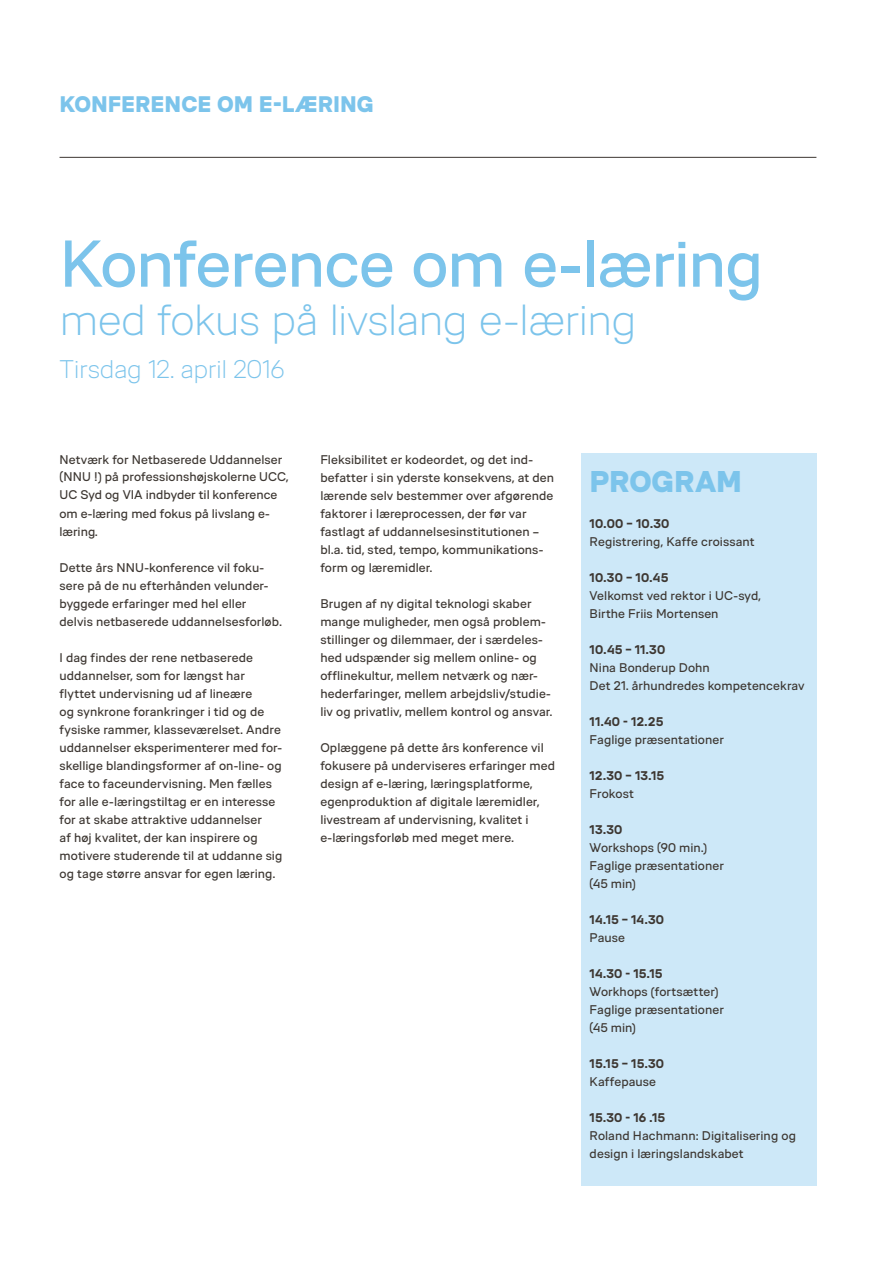
<style>
.page{position:relative;width:893px;height:1263px;background:#fff}
.page>*{position:absolute;margin:0;border:0;box-sizing:border-box;transform-origin:0 0}
.t1{font:66px "VIA Type";letter-spacing:-.02em;color:#7cc4eb}
.t2{font:300 43.5px "VIA Type";letter-spacing:-.02em;color:#7cc4eb}
.t3{font:900 30px "VIA Type";letter-spacing:-.005em;color:#7cc4eb}
.t4{font:300 25.5px "VIA Type";letter-spacing:-.01em;color:#7cc4eb}
.t5{font:900 22.5px "VIA Type";color:#7cc4eb}
.t6{font:12.6px/18px "VIA Type";letter-spacing:.005em;color:#3d3732}
.t7{font:700 12.6px "VIA Type";letter-spacing:.015em;color:#3d3732}
</style>
<div class="page">
<hr style="left:60px;top:157px;width:756px;height:1px;background:#3d3732">
<div style="left:581px;top:453px;width:235px;height:733px;background:#cde8f8"></div>
<h3 class="t5" style="left:60px;top:90px;width:316px">KONFERENCE OM E-LÆRING</h3>
<h1 class="t1" style="left:60px;top:228px;width:705px">Konference om e-læring</h1>
<h2 class="t2" style="left:60px;top:296px;width:579px">med fokus på livslang e-læring</h2>
<h3 class="t4" style="left:60px;top:356px;width:227px">Tirsdag 12. april 2016</h3>
<p class="t6" style="left:60px;top:450px;width:230px">Netværk for Netbaserede Uddannelser (NNU !) på professionshøjskolerne UCC,<br>UC Syd og VIA indbyder til konference om e-læring med fokus på livslang e&shy;læring.</p>
<p class="t6" style="left:60px;top:558px;width:224px">Dette års NNU-konference vil foku&shy;sere på de nu efterhånden velunder&shy;byggede erfaringer med hel eller delvis netbaserede uddannelsesforløb.</p>
<p class="t6" style="left:60px;top:648px;width:224px">I dag findes der rene netbaserede uddannelser, som for længst har flyttet undervisning ud af lineære<br>og synkrone forankringer i tid og de fysiske rammer, klasseværelset. Andre uddannelser eksperimenterer med for&shy;skellige blandingsformer af on-line- og face to faceundervisning. Men fælles for alle e-læringstiltag er en interesse for at skabe attraktive uddannelser<br>af høj kvalitet, der kan inspirere og motivere studerende til at uddanne sig og tage større ansvar for egen læring.</p>
<p class="t6" style="left:320px;top:450px;width:235px">Fleksibilitet er kodeordet, og det ind&shy;befatter i sin yderste konsekvens, at den lærende selv bestemmer over afgørende faktorer i læreprocessen, der før var fastlagt af uddannelsesinstitutionen – bl.a. tid, sted, tempo, kommunikations&shy;form og læremidler.</p>
<p class="t6" style="left:320px;top:594px;width:233px">Brugen af ny digital teknologi skaber mange muligheder, men også problem&shy;stillinger og dilemmaer, der i særdeles&shy;hed udspænder sig mellem online- og offlinekultur, mellem netværk og nær&shy;hederfaringer, mellem arbejdsliv/studie&shy;liv og privatliv, mellem kontrol og ansvar.</p>
<p class="t6" style="left:320px;top:738px;width:236px">Oplæggene på dette års konference vil fokusere på underviseres erfaringer med design af e-læring, læringsplatforme, egenproduktion af digitale læremidler, livestream af undervisning, kvalitet i e-læringsforløb med meget mere.</p>
<h3 class="t3" style="left:590px;top:463px;width:154px">PROGRAM</h3>
<p class="t7" style="left:590px;top:516px;width:81px">10.00 – 10.30</p>
<p class="t6" style="left:590px;top:533px;width:167px">Registrering, Kaffe croissant</p>
<p class="t7" style="left:590px;top:570px;width:80px">10.30 – 10.45</p>
<p class="t6" style="left:590px;top:587px;width:173px">Velkomst ved rektor i UC-syd,<br>Birthe Friis Mortensen</p>
<p class="t7" style="left:590px;top:642px;width:77px">10.45 – 11.30</p>
<p class="t6" style="left:590px;top:659px;width:216px">Nina Bonderup Dohn<br>Det 21. århundredes kompetencekrav</p>
<p class="t7" style="left:590px;top:714px;width:75px">11.40 - 12.25</p>
<p class="t6" style="left:590px;top:731px;width:136px">Faglige præsentationer</p>
<p class="t7" style="left:590px;top:768px;width:76px">12.30 – 13.15</p>
<p class="t6" style="left:590px;top:785px;width:46px">Frokost</p>
<p class="t7" style="left:590px;top:822px;width:34px">13.30</p>
<p class="t6" style="left:590px;top:839px;width:136px">Workshops (90 min.)<br>Faglige præsentationer (45 min)</p>
<p class="t7" style="left:590px;top:912px;width:76px">14.15 – 14.30</p>
<p class="t6" style="left:590px;top:929px;width:37px">Pause</p>
<p class="t7" style="left:590px;top:966px;width:74px">14.30 - 15.15</p>
<p class="t6" style="left:590px;top:983px;width:136px">Workhops (fortsætter)<br>Faglige præsentationer (45 min)</p>
<p class="t7" style="left:590px;top:1056px;width:76px">15.15 – 15.30</p>
<p class="t6" style="left:590px;top:1073px;width:68px">Kaffepause</p>
<p class="t7" style="left:590px;top:1110px;width:77px">15.30 - 16 .15</p>
<p class="t6" style="left:590px;top:1127px;width:208px">Roland Hachmann: Digitalisering og design i læringslandskabet</p>
</div>
